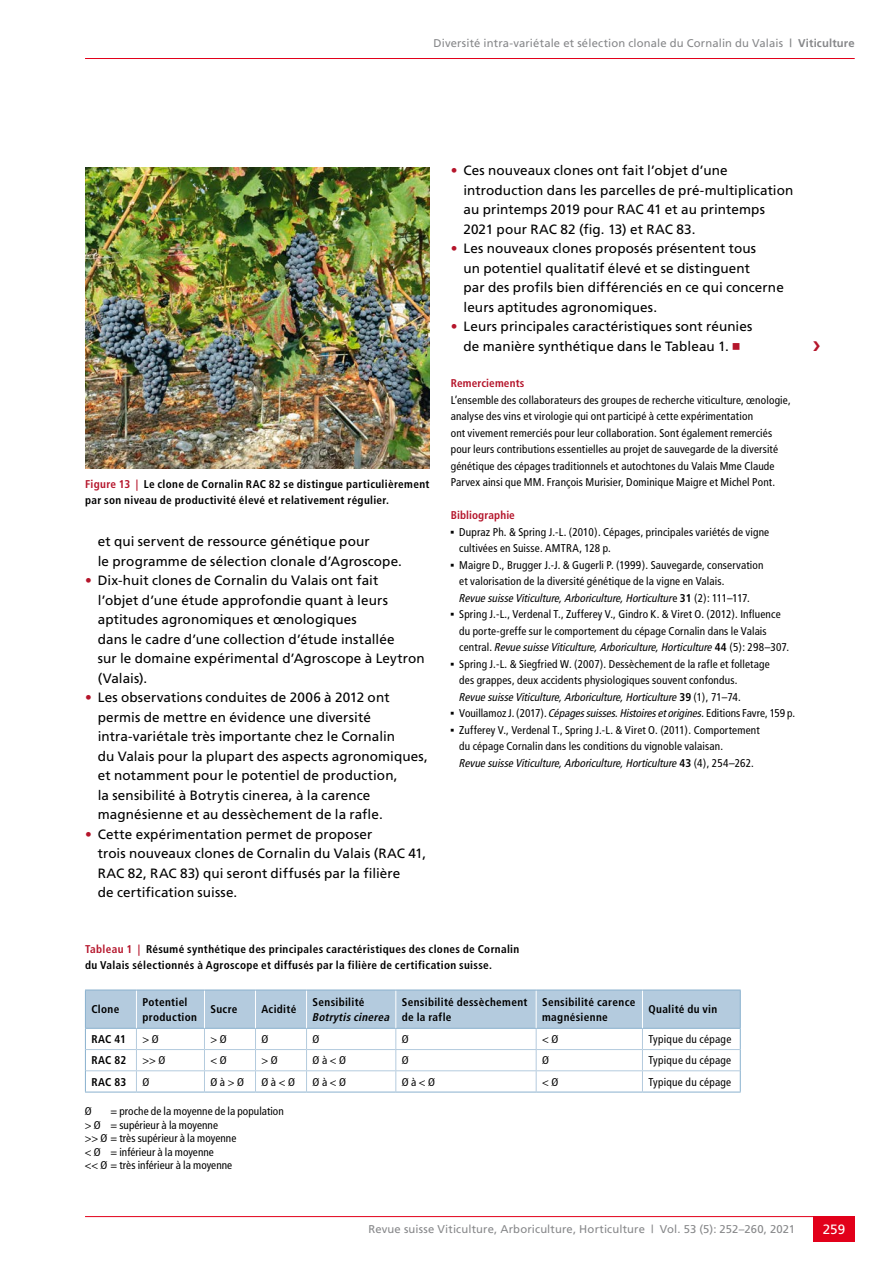
<style>
.page{position:relative;width:893px;height:1263px;background:#fff}
.page>*{position:absolute;margin:0;border:0;box-sizing:border-box;transform-origin:0 0}
.t1{font:13.5px/19.5px "Frutiger";letter-spacing:.005em;color:#000}
.t2{font:13.5px "Frutiger";color:#fff}
.t3{font:condensed 11.25px/16.5px "Frutiger";letter-spacing:.015em;color:#000}
.t4{font:700 condensed 11.25px/15px "Frutiger";letter-spacing:.03em;color:#000}
.t5{font:italic condensed 11.25px "Frutiger";letter-spacing:.005em;color:#000}
.t6{font:11.25px "Frutiger";letter-spacing:.01em;color:#87888a}
.t7{font:condensed 11.25px "Frutiger";letter-spacing:-.005em;color:#000}
.t8{font:700 condensed 11.25px "Frutiger";letter-spacing:.01em;color:#b5152b}
.t9{font:italic 700 condensed 11.25px "Frutiger";letter-spacing:.025em;color:#000}
.s1{font-weight:700}
.s2{color:#b5152b}
.s3{font-family:"Universal Newswith Comm Pi";font-stretch:normal}
.s4{font-style:normal}
.s5{font-weight:700;font-style:normal}
.s6{font-style:italic}
</style>
<div class="page">
<hr style="left:85px;top:58px;width:770px;height:1px;background:#e2001a">
<hr style="left:85px;top:1216px;width:770px;height:1px;background:#e2001a">
<div style="left:813px;top:1216px;width:42px;height:26px;background:#e2001a"></div>
<img style="left:85px;top:168px;width:344px;height:300px">
<hr style="left:85px;top:1092px;width:51px;height:1px;background:#89b1ce">
<hr style="left:136px;top:1092px;width:68px;height:1px;background:#89b1ce">
<hr style="left:204px;top:1092px;width:51px;height:1px;background:#89b1ce">
<hr style="left:255px;top:1092px;width:52px;height:1px;background:#89b1ce">
<hr style="left:307px;top:1092px;width:89px;height:1px;background:#89b1ce">
<hr style="left:396px;top:1092px;width:140px;height:1px;background:#89b1ce">
<hr style="left:536px;top:1092px;width:106px;height:1px;background:#89b1ce">
<hr style="left:642px;top:1092px;width:99px;height:1px;background:#89b1ce">
<svg style="left:85px;top:990px;width:656px;height:102px"></svg>
<p class="t6" style="left:433px;top:37px;width:423px">Diversité intra-variétale et sélection clonale du Cornalin du Valais <span class="s1">| Viticulture</span></p>
<p class="t4" style="left:85px;top:475px;width:346px;line-height:16.5px"><span class="s2">Figure 13 |</span> Le clone de Cornalin RAC 82 se distingue particulièrement par son niveau de productivité élevé et relativement régulier.</p>
<p class="t1" style="left:98px;top:531px;width:306px">et qui servent de ressource génétique pour<br>le programme de sélection clonale d’Agroscope.</p>
<p class="t1" style="left:98px;top:570px;width:328px;text-indent:-13px"><span class="s2">•</span> Dix-huit clones de Cornalin du Valais ont fait<br>l’objet d’une étude approfondie quant à leurs aptitudes agronomiques et œnologiques<br>dans le cadre d’une collection d’étude installée<br>sur le domaine expérimental d’Agroscope à Leytron (Valais).</p>
<p class="t1" style="left:98px;top:687px;width:332px;text-indent:-13px"><span class="s2">•</span> Les observations conduites de 2006 à 2012 ont permis de mettre en évidence une diversité intra-variétale très importante chez le Cornalin<br>du Valais pour la plupart des aspects agronomiques, et notamment pour le potentiel de production,<br>la sensibilité à Botrytis cinerea, à la carence magnésienne et au dessèchement de la rafle.</p>
<p class="t1" style="left:98px;top:824px;width:330px;text-indent:-13px"><span class="s2">•</span> Cette expérimentation permet de proposer<br>trois nouveaux clones de Cornalin du Valais (RAC 41, RAC 82, RAC 83) qui seront diffusés par la filière<br>de certification suisse.</p>
<p class="t1" style="left:463px;top:161px;width:331px;text-indent:-13px"><span class="s2">•</span> Ces nouveaux clones ont fait l’objet d’une introduction dans les parcelles de pré-multiplication au printemps 2019 pour RAC 41 et au printemps 2021 pour RAC 82 (fig. 13) et RAC 83.</p>
<p class="t1" style="left:463px;top:239px;width:322px;text-indent:-13px"><span class="s2">•</span> Les nouveaux clones proposés présentent tous<br>un potentiel qualitatif élevé et se distinguent<br>par des profils bien différenciés en ce qui concerne leurs aptitudes agronomiques.</p>
<p class="t1" style="left:463px;top:317px;width:290px;text-indent:-13px"><span class="s2">•</span> Leurs principales caractéristiques sont réunies de manière synthétique dans le Tableau 1.</p>
<p class="t8" style="left:451px;top:376px;width:75px">Remerciements</p>
<p class="t3" style="left:451px;top:391px;width:341px">L’ensemble des collaborateurs des groupes de recherche viticulture, œnologie, analyse des vins et virologie qui ont participé à cette expérimentation<br>ont vivement remerciés pour leur collaboration. Sont également remerciés pour leurs contributions essentielles au projet de sauvegarde de la diversité génétique des cépages traditionnels et autochtones du Valais Mme Claude Parvex ainsi que MM. François Murisier, Dominique Maigre et Michel Pont.</p>
<p class="t8" style="left:451px;top:508px;width:66px">Bibliographie</p>
<p class="t3" style="left:451px;top:523px;width:320px"><span class="s3">b</span> Dupraz Ph. &amp; Spring J.-L. (2010). Cépages, principales variétés de vigne</p>
<p class="t3" style="left:459px;top:540px;width:153px">cultivées en Suisse. AMTRA, 128 p.</p>
<p class="t3" style="left:451px;top:556px;width:314px"><span class="s3">b</span> Maigre D., Brugger J.-J. &amp; Gugerli P. (1999). Sauvegarde, conservation</p>
<p class="t3" style="left:459px;top:573px;width:267px">et valorisation de la diversité génétique de la vigne en Valais.</p>
<p class="t5" style="left:459px;top:591px;width:292px">Revue suisse Viticulture, Arboriculture, Horticultur<span class="s4">e</span> <span class="s5">31</span> <span class="s4">(2): 111–117.</span></p>
<p class="t3" style="left:451px;top:606px;width:331px"><span class="s3">b</span> Spring J.-L., Verdenal T., Zufferey V., Gindro K. &amp; Viret O. (2012). Influence</p>
<p class="t3" style="left:459px;top:622px;width:309px">du porte-greffe sur le comportement du cépage Cornalin dans le Valais</p>
<p class="t5" style="left:459px;top:641px;width:331px"><span class="s4">central.</span> Revue suisse Viticulture, Arboriculture, Horticulture <span class="s5">44</span> <span class="s4">(5): 298–307.</span></p>
<p class="t3" style="left:451px;top:655px;width:321px"><span class="s3">b</span> Spring J.-L. &amp; Siegfried W. (2007). Dessèchement de la rafle et folletage</p>
<p class="t3" style="left:459px;top:672px;width:280px">des grappes, deux accidents physiologiques souvent confondus.</p>
<p class="t5" style="left:459px;top:690px;width:283px">Revue suisse Viticulture, Arboriculture, Horticulture <span class="s5">39</span> <span class="s4">(1), 71–74.</span></p>
<p class="t7" style="left:451px;top:707px;width:346px"><span class="s3">b</span> Vouillamoz J. (2017). <span class="s6">Cépages suisses. Histoires et origines.</span> Editions Favre, 159 p.</p>
<p class="t3" style="left:451px;top:721px;width:310px"><span class="s3">b</span> Zufferey V., Verdenal T., Spring J.-L. &amp; Viret O. (2011). Comportement</p>
<p class="t3" style="left:459px;top:738px;width:265px">du cépage Cornalin dans les conditions du vignoble valaisan.</p>
<p class="t5" style="left:459px;top:756px;width:296px">Revue suisse Viticulture, Arboriculture, Horticulture <span class="s5">43</span> <span class="s4">(4), 254–262.</span></p>
<p class="t4" style="left:85px;top:940px;width:436px;line-height:16.5px"><span class="s2">Tableau 1 |</span> Résumé synthétique des principales caractéristiques des clones de Cornalin du Valais sélectionnés à Agroscope et diffusés par la filière de certification suisse.</p>
<p class="t4" style="left:91px;top:1002px;width:29px">Clone</p>
<p class="t4" style="left:142px;top:994px;width:56px">Potentiel production</p>
<p class="t4" style="left:210px;top:1002px;width:29px">Sucre</p>
<p class="t4" style="left:261px;top:1002px;width:36px">Acidité</p>
<p class="t4" style="left:312px;top:994px;width:54px">Sensibilité</p>
<p class="t9" style="left:312px;top:1010px;width:79px">Botrytis cinerea</p>
<p class="t4" style="left:402px;top:994px;width:127px">Sensibilité dessèchement de la rafle</p>
<p class="t4" style="left:542px;top:994px;width:95px">Sensibilité carence magnésienne</p>
<p class="t4" style="left:648px;top:1002px;width:70px">Qualité du vin</p>
<p class="t4" style="left:91px;top:1032px;width:36px">RAC 41</p>
<p class="t3" style="left:142px;top:1031px;width:18px">&gt; Ø</p>
<p class="t3" style="left:210px;top:1031px;width:18px">&gt; Ø</p>
<p class="t3" style="left:261px;top:1031px;width:8px">Ø</p>
<p class="t3" style="left:312px;top:1031px;width:8px">Ø</p>
<p class="t3" style="left:402px;top:1031px;width:8px">Ø</p>
<p class="t3" style="left:542px;top:1031px;width:18px">&lt; Ø</p>
<p class="t3" style="left:648px;top:1031px;width:84px">Typique du cépage</p>
<p class="t4" style="left:91px;top:1053px;width:36px">RAC 82</p>
<p class="t3" style="left:142px;top:1052px;width:25px">&gt;&gt; Ø</p>
<p class="t3" style="left:210px;top:1052px;width:18px">&lt; Ø</p>
<p class="t3" style="left:261px;top:1052px;width:18px">&gt; Ø</p>
<p class="t3" style="left:312px;top:1052px;width:35px">Ø à &lt; Ø</p>
<p class="t3" style="left:402px;top:1052px;width:8px">Ø</p>
<p class="t3" style="left:542px;top:1052px;width:8px">Ø</p>
<p class="t3" style="left:648px;top:1052px;width:84px">Typique du cépage</p>
<p class="t4" style="left:91px;top:1074px;width:36px">RAC 83</p>
<p class="t3" style="left:142px;top:1073px;width:8px">Ø</p>
<p class="t3" style="left:210px;top:1073px;width:35px">Ø à &gt; Ø</p>
<p class="t3" style="left:261px;top:1073px;width:35px">Ø à &lt; Ø</p>
<p class="t3" style="left:312px;top:1073px;width:35px">Ø à &lt; Ø</p>
<p class="t3" style="left:402px;top:1073px;width:35px">Ø à &lt; Ø</p>
<p class="t3" style="left:542px;top:1073px;width:18px">&lt; Ø</p>
<p class="t3" style="left:648px;top:1073px;width:84px">Typique du cépage</p>
<p class="t3" style="left:85px;top:1105px;width:200px;line-height:13.5px;text-indent:26px">= proche de la moyenne de la population &gt; Ø = supérieur à la moyenne<br>&gt;&gt; Ø = très supérieur à la moyenne<br>&lt; Ø = inférieur à la moyenne<br>&lt;&lt; Ø = très inférieur à la moyenne</p>
<p class="t3" style="left:85px;top:1103px;width:8px">Ø</p>
<p class="t6" style="left:368px;top:1223px;width:428px">Revue suisse Viticulture, Arboriculture, Horticulture | Vol. 53 (5): 252–260, 2021</p>
<p class="t2" style="left:823px;top:1221px;width:24px">259</p>
</div>
